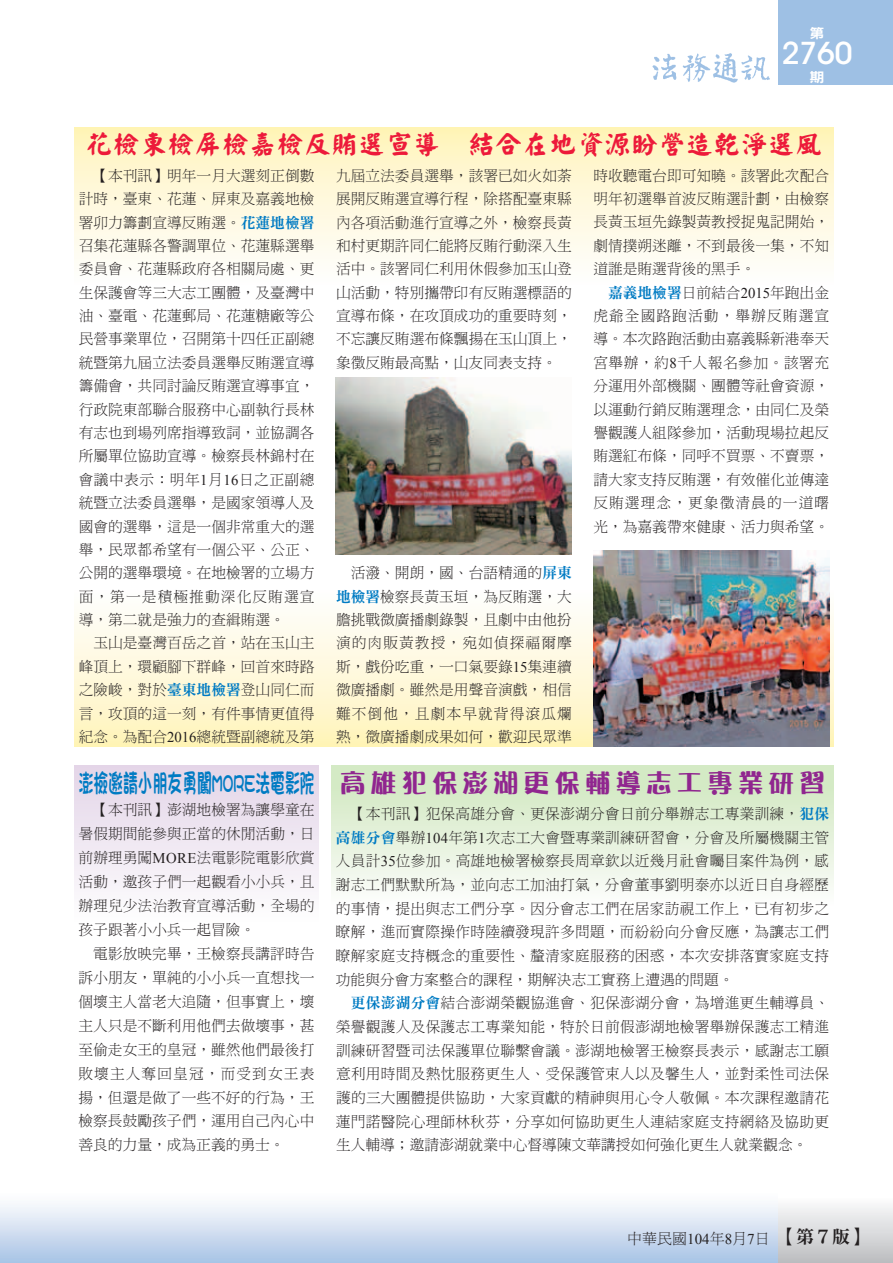
<style>
.page{position:relative;width:893px;height:1263px;background:#fff}
.page>*{position:absolute;margin:0;border:0;box-sizing:border-box;transform-origin:0 0}
.t1{font:500 30px "ITC Avant Garde Std";color:#fff}
.t2{font:25.5px "Yankai EG Ultra Big 5";letter-spacing:.07em;color:#ed1a3a}
.t3{font:25.5px "DF Fang Yuan Std W7";color:#007bc3;scale:.58 1}
.t4{font:25.5px "DFPOP3 Std W12";letter-spacing:.2em;color:#90268f}
.t5{font:15px "DF Ming Std W3";color:#231f20}
.t6{font:14.85px/23.4px "DF Ming Std W3";color:#231f20;text-align:justify}
.t7{font:13.5px "DF Hei Std W9";color:#fff;scale:1.11 1}
.s1{font-family:"DF Ming Std W9";color:#007bc3}
.s2{font-family:"Times New Roman"}
.s3{font-family:"DF Ming Std W9";font-size:18px}
</style>
<div class="page">
<div style="left:0;top:1191px;width:783px;height:72px;background:linear-gradient(to bottom,#fff,#aac5e6)"></div>
<div style="left:778px;top:0;width:115px;height:85px;background:#9ec0e4"></div>
<img style="left:652px;top:53px;width:25px;height:27px">
<img style="left:682px;top:53px;width:28px;height:29px">
<img style="left:742px;top:55px;width:28px;height:25px">
<img style="left:710px;top:53px;width:32px;height:30px">
<div style="left:778px;top:1191px;width:115px;height:72px;background:linear-gradient(to bottom,#fff,#bdbec1)"></div>
<div style="left:74px;top:765px;width:245px;height:158px;background:linear-gradient(to bottom,#e3d4e7,#fdfdfe)"></div>
<div style="left:74px;top:128px;width:759px;height:157px;background:linear-gradient(to bottom,#fff4bc,#fefeff)"></div>
<div style="left:74px;top:589px;width:759px;height:157px;background:linear-gradient(to bottom,#fefeff,#fff4bc)"></div>
<div style="left:332px;top:765px;width:501px;height:158px;background:linear-gradient(to bottom,#cee7bd,#fff)"></div>
<img style="left:336px;top:378px;width:236px;height:177px">
<img style="left:593px;top:551px;width:236px;height:195px">
<p class="t7" style="left:810px;top:26px;width:15px">第</p>
<h1 class="t1" style="left:782px;top:35px;width:72px">2760</h1>
<p class="t7" style="left:810px;top:69px;width:15px">期</p>
<h2 class="t2" style="left:86px;top:131px;width:737px">花檢東檢屏檢嘉檢反賄選宣導　結合在地資源盼營造乾淨選風</h2>
<p class="t6" style="left:79px;top:163px;width:237px;text-indent:15px">【本刊訊】明年一月大選刻正倒數計時，臺東、花蓮、屏東及嘉義地檢署卯力籌劃宣導反賄選。<span class="s1">花蓮地檢署</span>召集花蓮縣各警調單位、花蓮縣選舉委員會、花蓮縣政府各相關局處、更生保護會等三大志工團體，及臺灣中油、臺電、花蓮郵局、花蓮糖廠等公民營事業單位，召開第十四任正副總統暨第九屆立法委員選舉反賄選宣導籌備會，共同討論反賄選宣導事宜，行政院東部聯合服務中心副執行長林有志也到場列席指導致詞，並協調各所屬單位協助宣導。檢察長林錦村在會議中表示：明年<span class="s2">1</span>月<span class="s2">16</span>日之正副總統暨立法委員選舉，是國家領導人及國會的選舉，這是一個非常重大的選舉，民眾都希望有一個公平、公正、公開的選舉環境。在地檢署的立場方面，第一是積極推動深化反賄選宣導，第二就是強力的查緝賄選。</p>
<p class="t6" style="left:79px;top:631px;width:237px;text-indent:15px">玉山是臺灣百岳之首，站在玉山主峰頂上，環顧腳下群峰，回首來時路之險峻，對於<span class="s1">臺東地檢署</span>登山同仁而言，攻頂的這一刻，有件事情更值得紀念。為配合<span class="s2">2016</span>總統暨副總統及第</p>
<p class="t6" style="left:593px;top:163px;width:237px">時收聽電台即可知曉。該署此次配合明年初選舉首波反賄選計劃，由檢察長黃玉垣先錄製黃教授捉鬼記開始，劇情撲朔迷離，不到最後一集，不知道誰是賄選背後的黑手。</p>
<p class="t6" style="left:593px;top:280px;width:237px;text-indent:15px"><span class="s1">嘉義地檢署</span>日前結合<span class="s2">2015</span>年跑出金虎爺全國路跑活動，舉辦反賄選宣導。本次路跑活動由嘉義縣新港奉天宮舉辦，約<span class="s2">8</span>千人報名參加。該署充分運用外部機關、團體等社會資源，以運動行銷反賄選理念，由同仁及榮譽觀護人組隊參加，活動現場拉起反賄選紅布條，同呼不買票、不賣票，請大家支持反賄選，有效催化並傳達反賄選理念，更象徵清晨的一道曙光，為嘉義帶來健康、活力與希望。</p>
<p class="t6" style="left:336px;top:163px;width:237px">九屆立法委員選舉，該署已如火如荼展開反賄選宣導行程，除搭配臺東縣內各項活動進行宣導之外，檢察長黃和村更期許同仁能將反賄行動深入生活中。該署同仁利用休假參加玉山登山活動，特別攜帶印有反賄選標語的宣導布條，在攻頂成功的重要時刻，不忘讓反賄選布條飄揚在玉山頂上，象徵反賄最高點，山友同表支持。</p>
<p class="t6" style="left:336px;top:561px;width:237px;text-indent:15px">活潑、開朗，國、台語精通的<span class="s1">屏東地檢署</span>檢察長黃玉垣，為反賄選，大膽挑戰微廣播劇錄製，且劇中由他扮演的肉販黃教授，宛如偵探福爾摩斯，戲份吃重，一口氣要錄<span class="s2">15</span>集連續微廣播劇。雖然是用聲音演戲，相信難不倒他，且劇本早就背得滾瓜爛熟，微廣播劇成果如何，歡迎民眾準</p>
<h2 class="t3" style="left:79px;top:769px;width:408px">澎檢邀請小朋友勇闖MORE法電影院</h2>
<p class="t6" style="left:79px;top:797px;width:238px;line-height:24px;text-indent:15px">【本刊訊】澎湖地檢署為讓學童在暑假期間能參與正當的休閒活動，日前辦理勇闖<span class="s2">MORE</span>法電影院電影欣賞活動，邀孩子們一起觀看小小兵，且辦理兒少法治教育宣導活動，全場的孩子跟著小小兵一起冒險。</p>
<p class="t6" style="left:78px;top:941px;width:238px;line-height:24px;text-indent:15px">電影放映完畢，王檢察長講評時告訴小朋友，單純的小小兵一直想找一個壞主人當老大追隨，但事實上，壞主人只是不斷利用他們去做壞事，甚至偷走女王的皇冠，雖然他們最後打敗壞主人奪回皇冠，而受到女王表揚，但還是做了一些不好的行為，王檢察長鼓勵孩子們，運用自己內心中善良的力量，成為正義的勇士。</p>
<h2 class="t4" style="left:340px;top:769px;width:486px">高雄犯保澎湖更保輔導志工專業研習</h2>
<p class="t6" style="left:336px;top:801px;width:495px;text-indent:15px">【本刊訊】犯保高雄分會、更保澎湖分會日前分舉辦志工專業訓練，<span class="s1">犯保高雄分會</span>舉辦<span class="s2">104</span>年第<span class="s2">1</span>次志工大會暨專業訓練研習會，分會及所屬機關主管人員計<span class="s2">35</span>位參加。高雄地檢署檢察長周章欽以近幾月社會矚目案件為例，感謝志工們默默所為，並向志工加油打氣，分會董事劉明泰亦以近日自身經歷的事情，提出與志工們分享。因分會志工們在居家訪視工作上，已有初步之瞭解，進而實際操作時陸續發現許多問題，而紛紛向分會反應，為讓志工們瞭解家庭支持概念的重要性、釐清家庭服務的困惑，本次安排落實家庭支持功能與分會方案整合的課程，期解決志工實務上遭遇的問題。</p>
<p class="t6" style="left:336px;top:991px;width:495px;text-indent:15px"><span class="s1">更保澎湖分會</span>結合澎湖榮觀協進會、犯保澎湖分會，為增進更生輔導員、榮譽觀護人及保護志工專業知能，特於日前假澎湖地檢署舉辦保護志工精進訓練研習暨司法保護單位聯繫會議。澎湖地檢署王檢察長表示，感謝志工願意利用時間及熱忱服務更生人、受保護管束人以及馨生人，並對柔性司法保護的三大團體提供協助，大家貢獻的精神與用心令人敬佩。本次課程邀請花蓮門諾醫院心理師林秋芬，分享如何協助更生人連結家庭支持網絡及協助更生人輔導；邀請澎湖就業中心督導陳文華講授如何強化更生人就業觀念。</p>
<p class="t5" style="left:627px;top:1230px;width:243px">中華民國<span class="s2">104</span>年<span class="s2">8</span>月<span class="s2">7</span>日<span class="s3">【第７版】</span></p>
</div>
